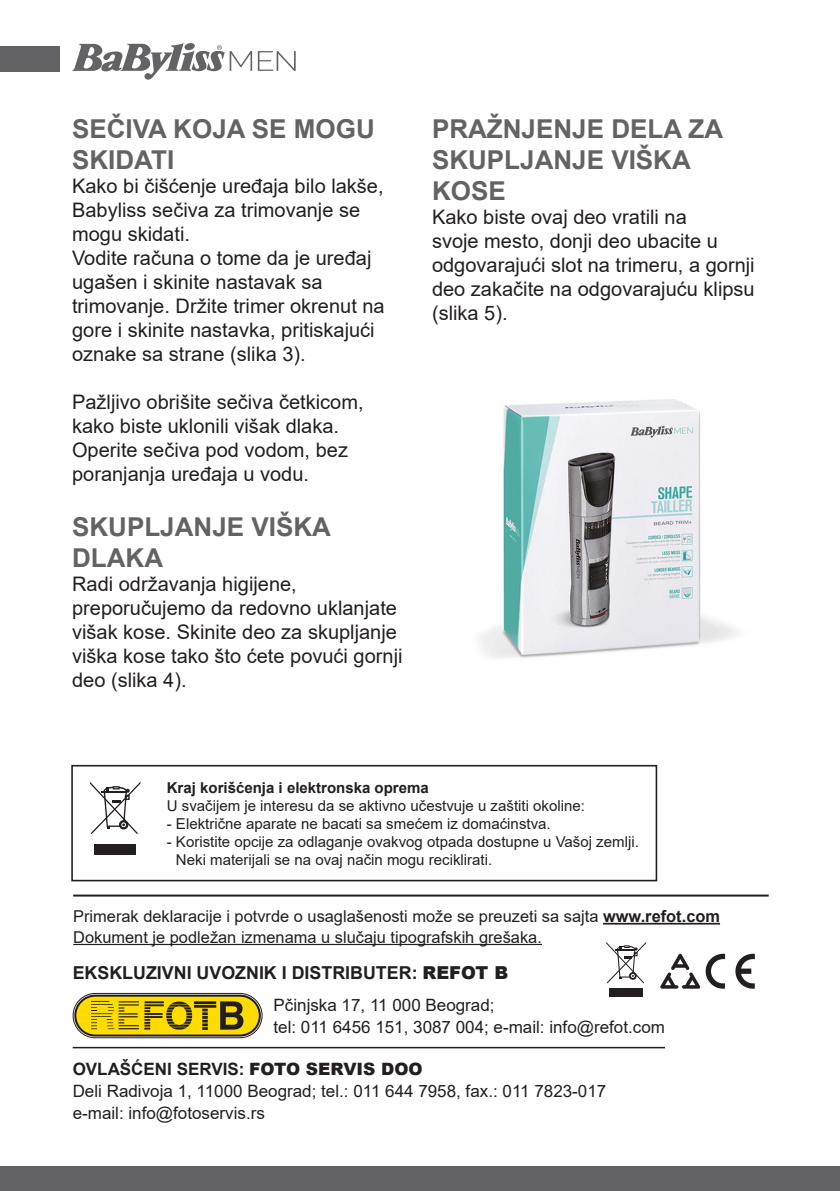
<style>
.page{position:relative;width:840px;height:1191px;background:#fff}
.page>*{position:absolute;margin:0;border:0;box-sizing:border-box;transform-origin:0 0}
.t1{font:700 26px/31.2px "Arial";color:#636366}
.t2{font:20px/24px "Arial";color:#231f20}
.t3{font:700 17.8px "Arial";color:#231f20}
.t4{font:17px/22px "Arial";color:#231f20}
.t5{font:700 17px "Arial";color:#231f20}
.t6{font:16.4px "Arial";color:#231f20}
.copy_text{font:15px/18px "Arial";color:#231f20}
.copy_text-2{font:700 15px "Arial";color:#231f20}
.s1{font-weight:700}
.s2{font-weight:900}
</style>
<div class="page">
<img style="left:480px;top:399px;width:258px;height:259px">
<div style="left:0;top:1166px;width:839px;height:25px;background:#636366"></div>
<div style="left:0;top:46px;width:59px;height:26px;background:#636366"></div>
<svg style="left:72px;top:43px;width:180px;height:37px"></svg>
<svg style="left:258px;top:51px;width:37px;height:20px"></svg>
<div style="left:71px;top:765px;width:586px;height:116px;border:2px solid #231f20"></div>
<div style="left:94px;top:844px;width:42px;height:11px;background:#231f20"></div>
<svg style="left:90px;top:782px;width:50px;height:52px"></svg>
<hr style="left:73px;top:1046px;width:591px;height:2px;background:#231f20">
<hr style="left:602px;top:923px;width:117px;height:1px;background:#231f20">
<hr style="left:73px;top:944px;width:468px;height:1px;background:#231f20">
<svg style="left:735px;top:953px;width:19px;height:35px"></svg>
<svg style="left:660px;top:953px;width:64px;height:35px"></svg>
<div style="left:609px;top:988px;width:33px;height:9px;background:#231f20"></div>
<svg style="left:606px;top:942px;width:39px;height:41px"></svg>
<div style="left:73px;top:993px;width:189px;height:45px;border:1px solid #231f20;border-radius:22px"></div>
<div style="left:75px;top:995px;width:185px;height:40px;background:#ffdc01;border-radius:20px"></div>
<div style="left:74px;top:994px;width:187px;height:42px;border:2px solid #231f20;border-radius:20px"></div>
<hr style="left:194px;top:1001px;width:22px;height:3px;background:#231f20">
<hr style="left:194px;top:1005px;width:22px;height:2px;background:#231f20">
<svg style="left:202px;top:1008px;width:6px;height:22px"></svg>
<svg style="left:220px;top:1001px;width:23px;height:28px"></svg>
<svg style="left:91px;top:1001px;width:101px;height:28px"></svg>
<hr style="left:73px;top:894px;width:695px;height:2px;background:#231f20">
<p class="t1" style="left:72px;top:113px;width:304px">SEČIVA KOJA SE MOGU<br>SKIDATI</p>
<p class="t2" style="left:72px;top:174px;width:313px">Kako bi čišćenje uređaja bilo lakše,<br>Babyliss sečiva za trimovanje se mogu skidati.</p>
<p class="t2" style="left:72px;top:246px;width:314px">Vodite računa o tome da je uređaj ugašen i skinite nastavak sa trimovanje. Držite trimer okrenut na gore i skinite nastavka, pritiskajući oznake sa strane (slika 3).</p>
<p class="t2" style="left:72px;top:390px;width:293px">Pažljivo obrišite sečiva četkicom, kako biste uklonili višak dlaka.</p>
<p class="t2" style="left:72px;top:438px;width:277px">Operite sečiva pod vodom, bez poranjanja uređaja u vodu.</p>
<p class="t1" style="left:72px;top:512px;width:260px">SKUPLJANJE VIŠKA<br>DLAKA</p>
<p class="t2" style="left:72px;top:572px;width:332px">Radi održavanja higijene, preporučujemo da redovno uklanjate višak kose. Skinite deo za skupljanje viška kose tako što ćete povući gornji deo (slika 4).</p>
<p class="t1" style="left:432px;top:113px;width:292px">PRAŽNJENJE DELA ZA<br>SKUPLJANJE VIŠKA<br>KOSE</p>
<p class="t2" style="left:432px;top:205px;width:324px">Kako biste ovaj deo vratili na<br>svoje mesto, donji deo ubacite u odgovarajući slot na trimeru, a gornji deo zakačite na odgovarajuću klipsu (slika 5).</p>
<p class="copy_text-2" style="left:167px;top:776px;width:263px">Kraj korišćenja i elektronska oprema</p>
<p class="copy_text" style="left:167px;top:796px;width:419px">U svačijem je interesu da se aktivno učestvuje u zaštiti okoline:</p>
<p class="copy_text" style="left:167px;top:814px;width:385px">- Električne aparate ne bacati sa smećem iz domaćinstva.</p>
<p class="copy_text" style="left:176px;top:832px;width:464px;text-indent:-9px">- Koristite opcije za odlaganje ovakvog otpada dostupne u Vašoj zemlji.<br>Neki materijali se na ovaj način mogu reciklirati.</p>
<p class="t6" style="left:73px;top:905px;width:648px">Primerak deklaracije i potvrde o usaglašenosti može se preuzeti sa sajta <span class="s1">www.refot.com</span></p>
<p class="t6" style="left:73px;top:925px;width:470px">Dokument je podležan izmenama u slučaju tipografskih grešaka.</p>
<p class="t3" style="left:73px;top:960px;width:437px">EKSKLUZIVNI UVOZNIK I DISTRIBUTER: <span class="s2">REFOT B</span></p>
<p class="t4" style="left:273px;top:993px;width:222px">Pčinjska 17, 11 000 Beograd;</p>
<p class="t4" style="left:273px;top:1015px;width:393px">tel: 011 6456 151, 3087 004; e-mail: info@refot.com</p>
<p class="t5" style="left:73px;top:1057px;width:351px">OVLAŠĆENI SERVIS: <span class="s2">FOTO SERVIS DOO</span></p>
<p class="t4" style="left:73px;top:1079px;width:535px">Deli Radivoja 1, 11000 Beograd; tel.: 011 644 7958, fax.: 011 7823-017 e-mail: info@fotoservis.rs</p>
</div>
